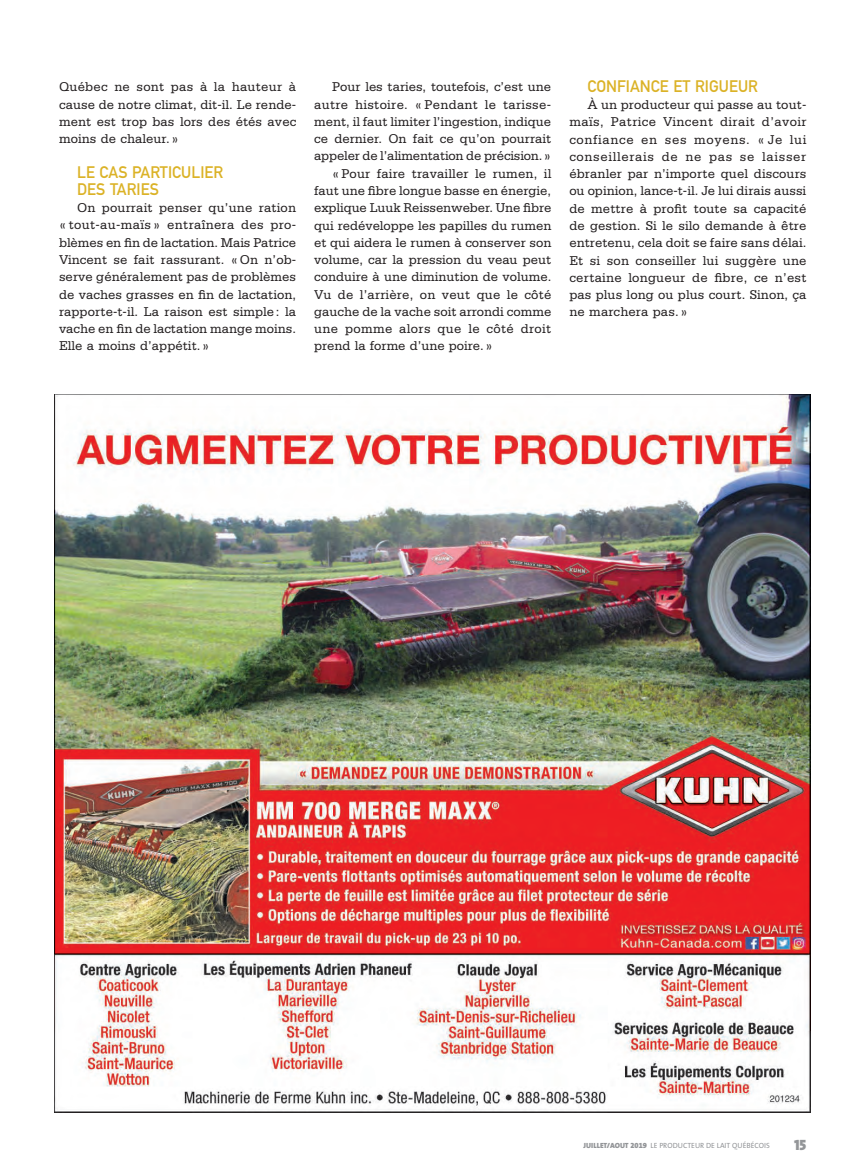
<style>
.page{position:relative;width:865px;height:1175px;background:#fff}
.page>*{position:absolute;margin:0;border:0;box-sizing:border-box;transform-origin:0 0}
.t1{font:16.5px/17.2px "DIN Mittelschrift";letter-spacing:.005em;color:#dbb226}
.t2{font:15px "The Mix Black Caps";color:#939598}
.t3{font:13.5px/17.2px "Serifa";color:#231f20;text-align:justify}
.t4{font:13.5px "Serifa";letter-spacing:.025em;color:#231f20}
.t5{font:7.5px "The Sans";color:#939598}
.s1{font-weight:900}
.s2{font-family:"The Sans Black Expert"}
</style>
<div class="page">
<img style="left:55px;top:394px;width:756px;height:717px">
<p class="t3" style="left:59px;top:79px;width:239px">Québec ne sont pas à la hauteur à cause de notre climat, dit-il. Le rende&shy;ment est trop bas lors des étés avec moins de chaleur. »</p>
<p class="t1" style="left:77px;top:165px;width:148px">LE CAS PARTICULIER<br>DES TARIES</p>
<p class="t3" style="left:59px;top:200px;width:239px;text-indent:18px">On pourrait penser qu’une ration « tout-au-maïs » entraînera des pro&shy;blèmes en fin de lactation. Mais Patrice Vincent se fait rassurant. « On n’ob&shy;serve généralement pas de problèmes de vaches grasses en fin de lactation, rapporte-t-il. La raison est simple : la vache en fin de lactation mange moins.<br>Elle a moins d’appétit. »</p>
<p class="t3" style="left:332px;top:79px;width:220px">Pour les taries, toutefois, c’est une</p>
<p class="t4" style="left:314px;top:100px;width:238px">autre histoire. « Pendant le tarisse-</p>
<p class="t3" style="left:314px;top:114px;width:238px">ment, il faut limiter l’ingestion, indique</p>
<p class="t3" style="left:314px;top:131px;width:238px">ce dernier. On fait ce qu’on pourrait</p>
<p class="t3" style="left:314px;top:148px;width:238px">appeler de l’alimentation de précision. »</p>
<p class="t3" style="left:332px;top:166px;width:221px">« Pour faire travailler le rumen, il</p>
<p class="t3" style="left:314px;top:183px;width:238px">faut une fibre longue basse en énergie,</p>
<p class="t3" style="left:314px;top:200px;width:239px">explique Luuk Reissenweber. Une fibre</p>
<p class="t3" style="left:314px;top:217px;width:238px">qui redéveloppe les papilles du rumen</p>
<p class="t3" style="left:314px;top:235px;width:238px">et qui aidera le rumen à conserver son</p>
<p class="t3" style="left:314px;top:252px;width:238px">volume, car la pression du veau peut</p>
<p class="t3" style="left:314px;top:269px;width:238px">conduire à une diminution de volume.</p>
<p class="t3" style="left:314px;top:286px;width:238px">Vu de l’arrière, on veut que le côté</p>
<p class="t3" style="left:314px;top:304px;width:238px">gauche de la vache soit arrondi comme</p>
<p class="t4" style="left:314px;top:324px;width:238px">une pomme alors que le côté droit</p>
<p class="t3" style="left:314px;top:338px;width:180px">prend la forme d’une poire. »</p>
<p class="t1" style="left:587px;top:79px;width:172px">CONFIANCE ET RIGUEUR</p>
<p class="t3" style="left:569px;top:97px;width:239px;text-indent:18px">À un producteur qui passe au tout&shy;maïs, Patrice Vincent dirait d’avoir confiance en ses moyens. « Je lui conseillerais de ne pas se laisser ébranler par n’importe quel discours ou opinion, lance-t-il. Je lui dirais aussi de mettre à profit toute sa capacité de gestion. Si le silo demande à être entretenu, cela doit se faire sans délai.<br>Et si son conseiller lui suggère une certaine longueur de fibre, ce n’est pas plus long ou plus court. Sinon, ça ne marchera pas. »</p>
<p class="t5" style="left:583px;top:1142px;width:188px"><span class="s1">JUILLET/AOUT</span> <span class="s2">2019</span> LE PRODUCTEUR DE LAIT QUÉBÉCOIS</p>
<p class="t2" style="left:794px;top:1139px;width:14px">15</p>
</div>
